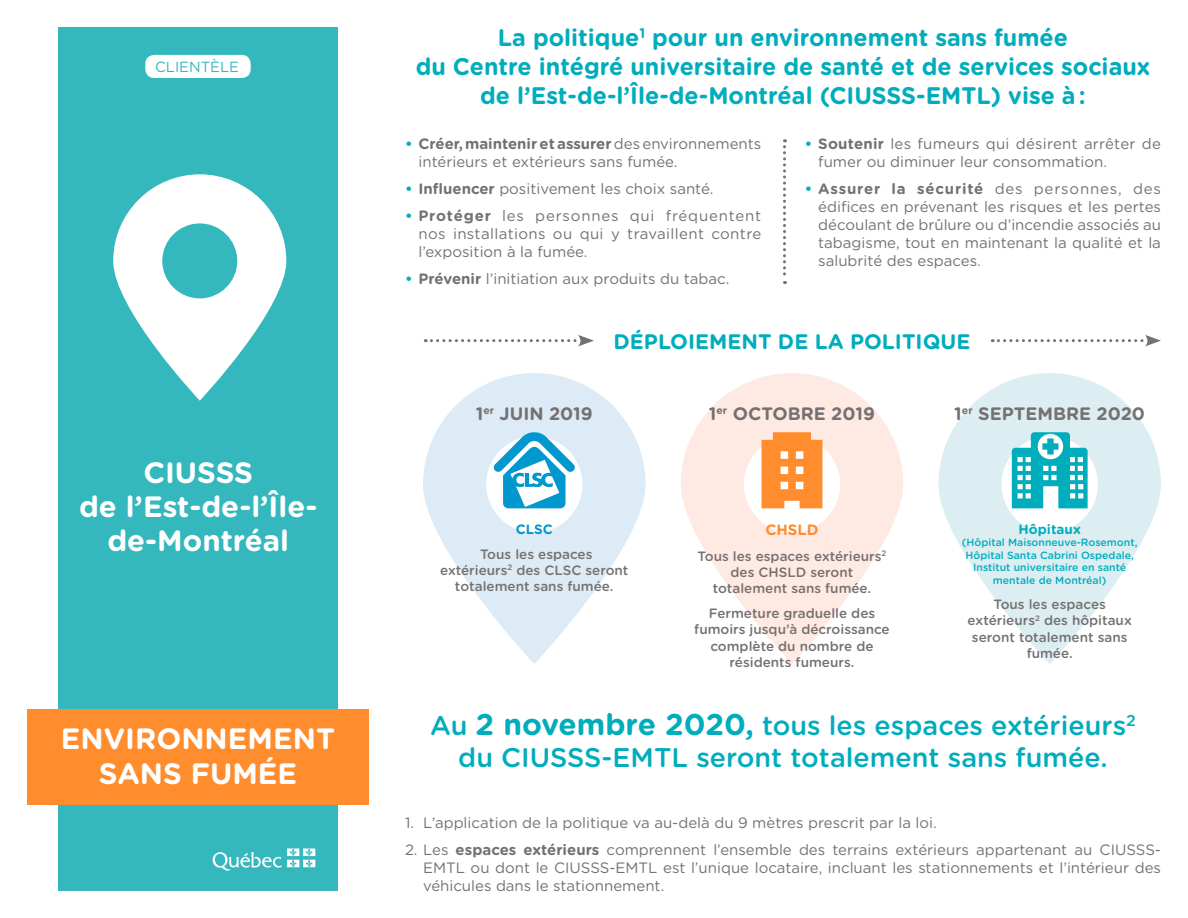
<style>
.page{position:relative;width:1188px;height:918px;background:#fff}
.page>*{position:absolute;margin:0;border:0;box-sizing:border-box;transform-origin:0 0}
.t1{font:700 29.4px/33.9px "Gotham Rounded";color:#fff;text-align:center}
.t2{font:500 27px/32.4px "Gotham Rounded";color:#00adbc;text-align:center}
.ressources{font:700 24px/28.8px "Gotham Rounded";color:#00adbc;text-align:center}
.inter{font:700 21px "Gotham Rounded";color:#00adbc}
.temps{font:700 18px "Gotham Rounded";color:#757171}
.corps_item_2{font:15px/18px "Gotham Rounded";color:#757171}
.medium_10-12{font:15px/18px "Gotham Rounded";color:#757171;text-align:justify}
.site{font:700 15px "Gotham Rounded";color:#ff8c2d}
.personnel{font:14.7px "Gotham Rounded";color:#34b8bd}
.corps_centre{font:500 13.5px/16.2px "Gotham Rounded";color:#757171;text-align:center}
.site-2{font:700 13.5px "Gotham Rounded";color:#00adbc}
.site-3{font:700 13.5px "Gotham Rounded";color:#0098ce}
.site-4{font:500 10.5px/12.6px "Gotham Rounded";color:#00adbc;text-align:center}
.s1{font-weight:700;color:#00adbc}
.s2{font-weight:700}
.s3{font-weight:700;font-size:30px}
</style>
<div class="page">
<svg style="left:938px;top:373px;width:223px;height:291px;fill:#dceef2"></svg>
<svg style="left:681px;top:373px;width:222px;height:291px;fill:#ffe9e3"></svg>
<svg style="left:423px;top:373px;width:223px;height:291px;fill:#dcebf5"></svg>
<svg style="left:425px;top:335px;width:169px;height:12px"></svg>
<svg style="left:992px;top:335px;width:169px;height:12px"></svg>
<svg style="left:783px;top:139px;width:3px;height:145px"></svg>
<svg style="left:493px;top:432px;width:82px;height:76px"></svg>
<svg style="left:762px;top:432px;width:60px;height:76px;background:#ff9b48"></svg>
<svg style="left:1012px;top:432px;width:76px;height:76px"></svg>
<div style="left:59px;top:27px;width:279px;height:864px;background:#34b8bd"></div>
<svg style="left:113px;top:174px;width:173px;height:227px"></svg>
<div style="left:27px;top:709px;width:342px;height:96px;background:#ff8c2d"></div>
<svg style="left:213px;top:849px;width:102px;height:22px"></svg>
<div style="left:145px;top:55px;width:106px;height:23px;background:#fff;border-radius:9px"></div>
<p class="personnel" style="left:155px;top:56px;width:86px">CLIENTÈLE</p>
<p class="t1" style="left:79px;top:455px;width:240px">CIUSSS<br>de l’Est-de-l’Île&shy;de-Montréal</p>
<p class="t1" style="left:61px;top:719px;width:276px;line-height:35.2px">ENVIRONNEMENT<br>SANS FUMÉE</p>
<p class="ressources" style="left:416px;top:22px;width:736px">La politique<sup>1</sup> pour un environnement sans fumée<br>du Centre intégré universitaire de santé et de services sociaux de l’Est-de-l’Île-de-Montréal (CIUSSS-EMTL) vise à :</p>
<p class="corps_item_2" style="left:418px;top:134px;width:344px;text-indent:-14px"><span class="s1">•</span> <span class="s2">Créer, maintenir et assurer</span> des environnements intérieurs et extérieurs sans fumée.</p>
<p class="corps_item_2" style="left:405px;top:179px;width:310px"><span class="s1">•</span> <span class="s2">Influencer</span> positivement les choix santé.</p>
<p class="corps_item_2" style="left:418px;top:206px;width:344px;text-align:justify;text-indent:-14px"><span class="s1">•</span> <span class="s2">Protéger</span> les personnes qui fréquentent nos installations ou qui y travaillent contre l’exposition à la fumée.</p>
<p class="corps_item_2" style="left:405px;top:269px;width:326px"><span class="s1">•</span> <span class="s2">Prévenir</span> l’initiation aux produits du tabac.</p>
<p class="corps_item_2" style="left:818px;top:134px;width:344px;text-indent:-14px"><span class="s1">•</span> <span class="s2">Soutenir</span> les fumeurs qui désirent arrêter de fumer ou diminuer leur consommation.</p>
<p class="corps_item_2" style="left:818px;top:179px;width:344px;text-align:justify;text-indent:-14px"><span class="s1">•</span> <span class="s2">Assurer la sécurité</span> des personnes, des édifices en prévenant les risques et les pertes découlant de brûlure ou d’incendie associés au tabagisme, tout en maintenant la qualité et la salubrité des espaces.</p>
<p class="temps" style="left:476px;top:401px;width:119px">1<sup>er</sup> JUIN 2019</p>
<p class="inter" style="left:613px;top:326px;width:359px">DÉPLOIEMENT DE LA POLITIQUE</p>
<p class="temps" style="left:709px;top:401px;width:168px">1<sup>er</sup> OCTOBRE 2019</p>
<p class="temps" style="left:954px;top:401px;width:192px">1<sup>er</sup> SEPTEMBRE 2020</p>
<p class="site-3" style="left:516px;top:519px;width:38px">CLSC</p>
<p class="corps_centre" style="left:440px;top:545px;width:190px">Tous les espaces<br>extérieurs<sup>2</sup> des CLSC seront totalement sans fumée.</p>
<p class="site" style="left:765px;top:519px;width:55px">CHSLD</p>
<p class="corps_centre" style="left:698px;top:547px;width:190px">Tous les espaces extérieurs<sup>2 </sup>des CHSLD seront totalement sans fumée.</p>
<p class="corps_centre" style="left:694px;top:605px;width:197px">Fermeture graduelle des fumoirs jusqu’à décroissance complète du nombre de résidents fumeurs.</p>
<p class="site-2" style="left:1019px;top:519px;width:64px">Hôpitaux</p>
<p class="site-4" style="left:962px;top:536px;width:177px">(Hôpital Maisonneuve-Rosemont,<br>Hôpital Santa Cabrini Ospedale,<br>Institut universitaire en santé mentale de Montréal)</p>
<p class="corps_centre" style="left:968px;top:596px;width:166px">Tous les espaces extérieurs<sup>2</sup> des hôpitaux seront totalement sans fumée.</p>
<p class="t2" style="left:430px;top:708px;width:707px">Au <span class="s3">2 novembre 2020,</span> tous les espaces extérieurs<sup>2 </sup>du CIUSSS-EMTL seront totalement sans fumée.</p>
<p class="medium_10-12" style="left:405px;top:813px;width:533px">1. L’application de la politique va au-delà du 9 mètres prescrit par la loi.</p>
<p class="medium_10-12" style="left:423px;top:840px;width:740px;text-indent:-18px">2. Les <span class="s2">espaces extérieurs</span> comprennent l’ensemble des terrains extérieurs appartenant au CIUSSS-EMTL ou dont le CIUSSS-EMTL est l’unique locataire, incluant les stationnements et l’intérieur des véhicules dans le stationnement.</p>
</div>
